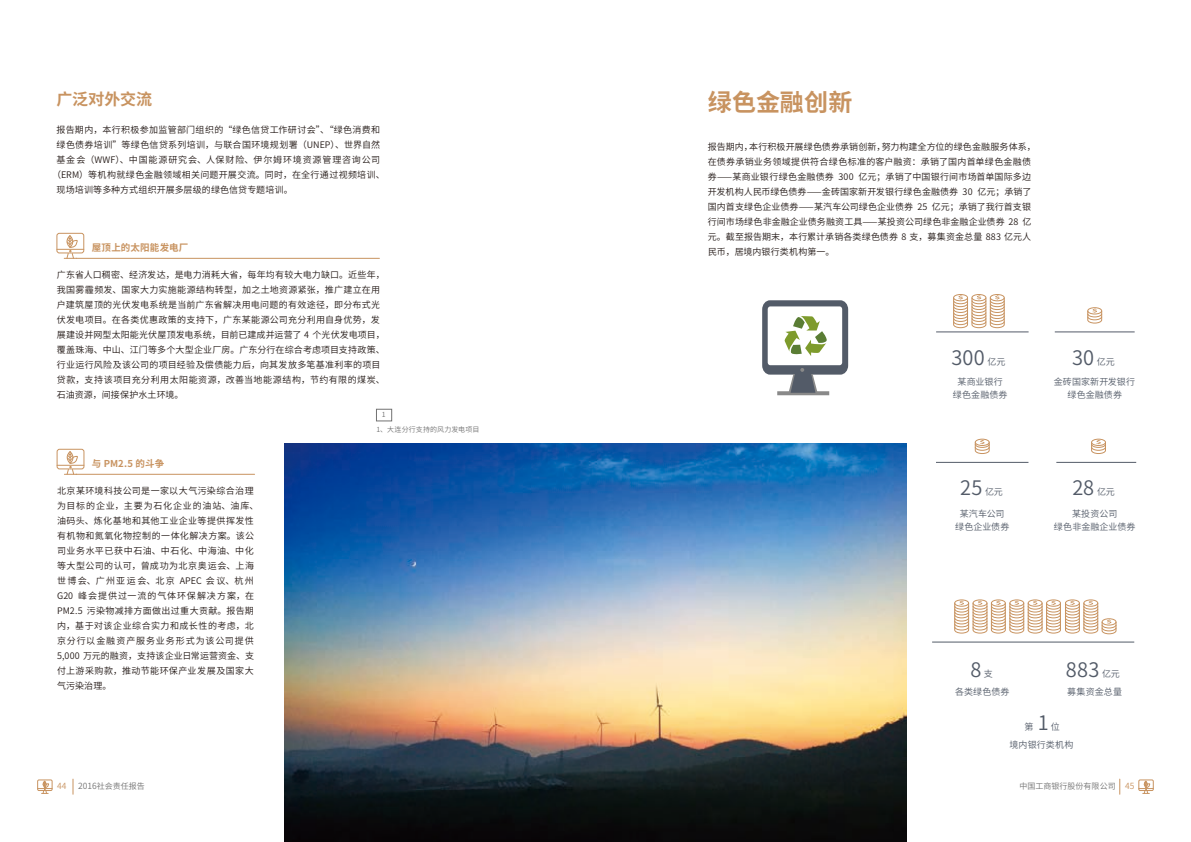
<style>
.page{position:relative;width:1191px;height:842px;background:#fff}
.page>*{position:absolute;margin:0;border:0;box-sizing:border-box;transform-origin:0 0}
.t1{font:700 24px "Source Han Sans CN";letter-spacing:.005em;color:#c89360}
.t2{font:20px "Source Han Sans CN";letter-spacing:.01em;color:#535b68}
.t3{font:700 16px "Source Han Sans CN";letter-spacing:-.01em;color:#c89360}
.t4{font:700 9.5px "Source Han Sans CN";letter-spacing:.015em;color:#c89360}
.t5{font:9px/15px "Source Han Sans CN";letter-spacing:.03em;color:#231916}
.t6{font:9px/15px "Source Han Sans CN";letter-spacing:.055em;color:#231916}
.t7{font:9px/13px "Source Han Sans CN";letter-spacing:.01em;color:#535b68;text-align:center}
.t8{font:9px "Source Han Sans CN";letter-spacing:.09em;color:#231916}
.t9{font:9px "Source Han Sans CN";letter-spacing:.005em;color:#231916}
.t10{font:8.5px "Source Han Sans CN";color:#c89360}
.t11{font:8px "Source Han Sans CN";color:#727272}
.t12{font:7px/14.4px "Source Han Sans CN";letter-spacing:.01em;color:#727272}
.s1{font-size:8.5px}
.s2{font-size:8.5px;color:#c89360}
</style>
<div class="page">
<div style="left:37px;top:780px;width:15px;height:11px;border:1px solid #c89360"></div>
<svg style="left:38px;top:781px;width:14px;height:13px"></svg>
<div style="left:57px;top:449px;width:27px;height:20px;border:1px solid #c89360;border-radius:2px"></div>
<svg style="left:57px;top:452px;width:27px;height:23px"></svg>
<div style="left:56px;top:233px;width:28px;height:20px;border:1px solid #c89360;border-radius:2px"></div>
<svg style="left:57px;top:236px;width:27px;height:23px"></svg>
<div style="left:1138px;top:780px;width:15px;height:11px;border:1px solid #c89360"></div>
<svg style="left:1138px;top:781px;width:15px;height:13px"></svg>
<hr style="left:936px;top:331px;width:92px;height:1px;background:#535b68">
<hr style="left:1054px;top:331px;width:80px;height:1px;background:#535b68">
<hr style="left:1056px;top:462px;width:80px;height:1px;background:#535b68">
<hr style="left:936px;top:462px;width:92px;height:1px;background:#535b68">
<hr style="left:932px;top:641px;width:202px;height:1px;background:#535b68">
<svg style="left:953px;top:294px;width:52px;height:35px"></svg>
<svg style="left:954px;top:599px;width:163px;height:36px"></svg>
<svg style="left:1087px;top:307px;width:15px;height:17px"></svg>
<svg style="left:974px;top:438px;width:16px;height:16px"></svg>
<svg style="left:1091px;top:438px;width:15px;height:16px"></svg>
<svg style="left:762px;top:300px;width:86px;height:96px"></svg>
<svg style="left:73px;top:779px;width:1px;height:15px"></svg>
<svg style="left:1119px;top:779px;width:1px;height:15px"></svg>
<hr style="left:76px;top:258px;width:303px;height:1px;background:#c89360">
<hr style="left:76px;top:474px;width:179px;height:1px;background:#c89360">
<img style="left:285px;top:443px;width:621px;height:399px">
<div style="left:376px;top:409px;width:16px;height:12px;border:1px solid #727272"></div>
<h3 class="t3" style="left:57px;top:90px;width:97px">广泛对外交流</h3>
<p class="t5" style="left:57px;top:123px;width:325px">报告期内，本行积极参加监管部门组织的“绿色信贷工作研讨会”、“绿色消费和</p>
<p class="t5" style="left:57px;top:138px;width:325px">绿色债券培训”等绿色信贷系列培训，与联合国环境规划署（UNEP）、世界自然</p>
<p class="t8" style="left:57px;top:155px;width:325px">基金会（WWF）、中国能源研究会、人保财险、伊尔姆环境资源管理咨询公司</p>
<p class="t5" style="left:52px;top:168px;width:334px">（ERM）等机构就绿色金融领域相关问题开展交流。同时，在全行通过视频培训、</p>
<p class="t5" style="left:57px;top:183px;width:238px">现场培训等多种方式组织开展多层级的绿色信贷专题培训。</p>
<h1 class="t1" style="left:708px;top:88px;width:146px">绿色金融创新</h1>
<p class="t5" style="left:708px;top:139px;width:329px">报告期内，本行积极开展绿色债券承销创新，努力构建全方位的绿色金融服务体系，在债券承销业务领域提供符合绿色标准的客户融资：承销了国内首单绿色金融债券⸺某商业银行绿色金融债券 300 亿元；承销了中国银行间市场首单国际多边开发机构人民币绿色债券⸺金砖国家新开发银行绿色金融债券 30 亿元；承销了国内首支绿色企业债券⸺某汽车公司绿色企业债券 25 亿元；承销了我行首支银行间市场绿色非金融企业债务融资工具⸺某投资公司绿色非金融企业债券 28 亿元。截至报告期末，本行累计承销各类绿色债券 8 支，募集资金总量 883 亿元人</p>
<p class="t4" style="left:92px;top:243px;width:98px">屋顶上的太阳能发电厂</p>
<p class="t9" style="left:708px;top:246px;width:128px">民币，居境内银行类机构第一。</p>
<p class="t5" style="left:57px;top:267px;width:329px">广东省人口稠密、经济发达，是电力消耗大省，每年均有较大电力缺口。近些年，我国雾霾频发、国家大力实施能源结构转型，加之土地资源紧张，推广建立在用户建筑屋顶的光伏发电系统是当前广东省解决用电问题的有效途径，即分布式光伏发电项目。在各类优惠政策的支持下，广东某能源公司充分利用自身优势，发展建设并网型太阳能光伏屋顶发电系统，目前已建成并运营了 4 个光伏发电项目，覆盖珠海、中山、江门等多个大型企业厂房。广东分行在综合考虑项目支持政策、行业运行风险及该公司的项目经验及偿债能力后，向其发放多笔基准利率的项目贷款，支持该项目充分利用太阳能资源，改善当地能源结构，节约有限的煤炭、石油资源，间接保护水土环境。</p>
<p class="t4" style="left:92px;top:458px;width:74px">与 PM2.5 的斗争</p>
<p class="t6" style="left:57px;top:483px;width:203px">北京某环境科技公司是一家以大气污染综合治理为目标的企业，主要为石化企业的油站、油库、油码头、炼化基地和其他工业企业等提供挥发性有机物和氮氧化物控制的一体化解决方案。该公司业务水平已获中石油、中石化、中海油、中化等大型公司的认可，曾成功为北京奥运会、上海世博会、广州亚运会、北京 APEC 会议、杭州<br>G20 峰会提供过一流的气体环保解决方案，在<br>PM2.5 污染物减排方面做出过重大贡献。报告期内，基于对该企业综合实力和成长性的考虑，北京分行以金融资产服务业务形式为该公司提供<br>5,000 万元的融资，支持该企业日常运营资金、支付上游采购款，推动节能环保产业发展及国家大气污染治理。</p>
<p class="t12" style="left:376px;top:408px;width:104px;text-indent:5px">1<br>1、大连分行支持的风力发电项目</p>
<h2 class="t2" style="left:951px;top:346px;width:35px">300</h2>
<p class="t7" style="left:987px;top:355px;width:19px">亿元</p>
<h2 class="t2" style="left:1072px;top:346px;width:23px">30</h2>
<p class="t7" style="left:1096px;top:355px;width:19px">亿元</p>
<p class="t7" style="left:953px;top:375px;width:56px">某商业银行绿色金融债券</p>
<p class="t7" style="left:1054px;top:375px;width:83px">金砖国家新开发银行绿色金融债券</p>
<h2 class="t2" style="left:960px;top:477px;width:24px">25</h2>
<p class="t7" style="left:985px;top:486px;width:19px">亿元</p>
<h2 class="t2" style="left:1072px;top:477px;width:23px">28</h2>
<p class="t7" style="left:1097px;top:486px;width:19px">亿元</p>
<p class="t7" style="left:955px;top:508px;width:56px">某汽车公司绿色企业债券</p>
<p class="t7" style="left:1054px;top:508px;width:83px">某投资公司<br>绿色非金融企业债券</p>
<h2 class="t2" style="left:970px;top:658px;width:12px">8</h2>
<p class="t7" style="left:984px;top:667px;width:10px">支</p>
<h2 class="t2" style="left:1066px;top:658px;width:35px">883</h2>
<p class="t7" style="left:1067px;top:665px;width:56px;line-height:17.6px;text-align:right">亿元<br>募集资金总量</p>
<p class="t7" style="left:955px;top:685px;width:56px">各类绿色债券</p>
<p class="t7" style="left:1024px;top:720px;width:10px">第</p>
<h2 class="t2" style="left:1037px;top:711px;width:12px">1</h2>
<p class="t7" style="left:1050px;top:720px;width:10px">位</p>
<p class="t7" style="left:1009px;top:738px;width:65px">境内银行类机构</p>
<p class="t10" style="left:57px;top:781px;width:11px">44</p>
<p class="t11" style="left:78px;top:782px;width:68px"><span class="s1">2016</span>社会责任报告</p>
<p class="t11" style="left:1019px;top:782px;width:116px">中国工商银行股份有限公司 <span class="s2">45</span></p>
</div>
